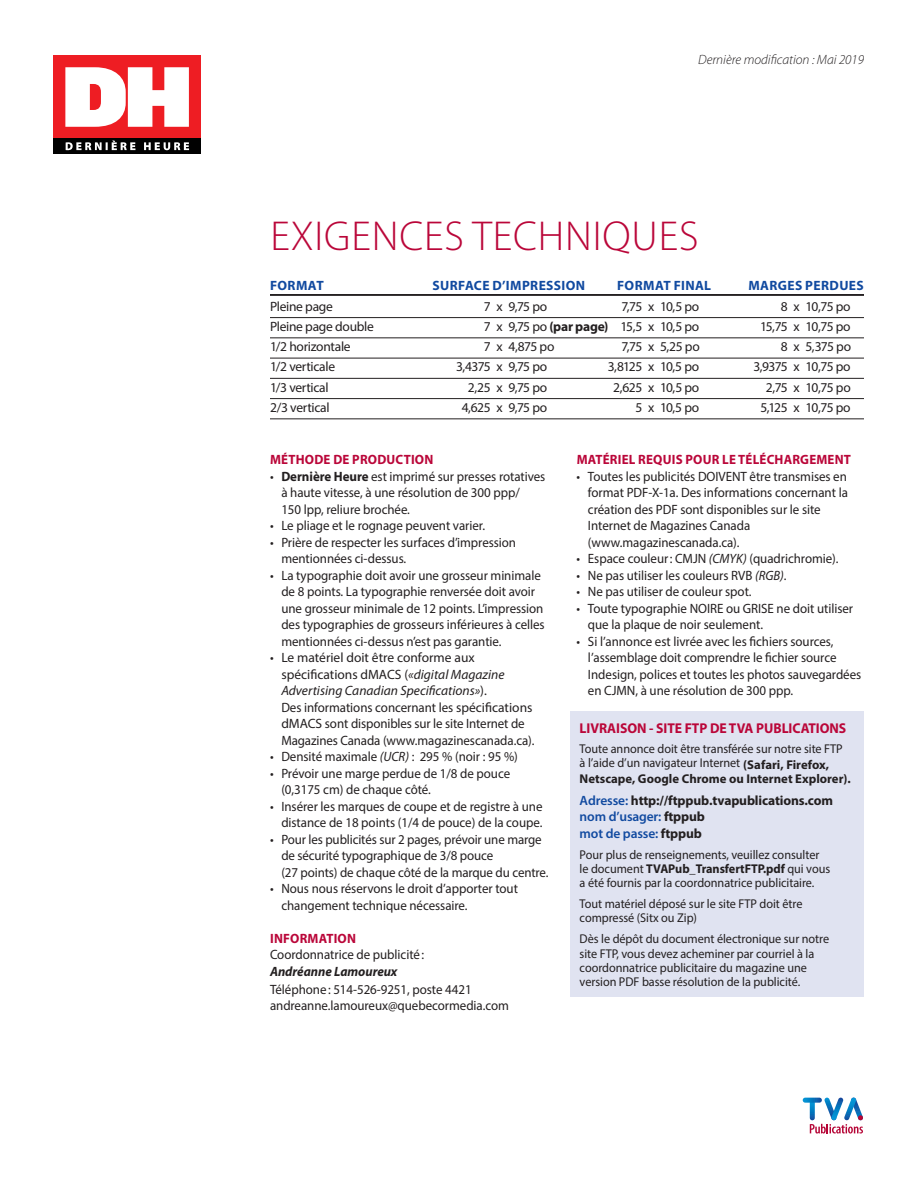
<style>
.page{position:relative;width:918px;height:1188px;background:#fff}
.page>*{position:absolute;margin:0;border:0;box-sizing:border-box;transform-origin:0 0}
.t1{font:300 42px "Myriad Pro";letter-spacing:.02em;color:#ba0639}
.texte{font:700 14.25px "Myriad Pro";letter-spacing:-.005em;color:#ba0639;scale:.96 1}
.texte-2{font:13.5px/16.5px "Myriad Pro";letter-spacing:-.005em;color:#231f20;scale:.96 1}
.Paragraph_Style_2{font:13.5px "Myriad Pro";letter-spacing:-.025em;color:#231f20}
.MAP_base{font:13.5px/16.5px "Myriad Pro";letter-spacing:-.005em;color:#231f20;scale:.96 1}
.texte-3{font:700 13.5px "Myriad Pro";letter-spacing:.015em;color:#ba0639;scale:.96 1}
.t2{font:700 13.5px "Myriad Pro";letter-spacing:.03em;color:#114aa0}
.t3{font:700 13.5px "Myriad Pro";letter-spacing:-.01em;color:#231f20}
.t4{font:600 13.5px "Myriad Pro";letter-spacing:-.01em;color:#114aa0}
.t5{font:italic 300 13.5px "Myriad Pro";color:#231f20}
.Paragraph_Style_2-2{font:13.5px "Myriad Pro";letter-spacing:-.055em;color:#231f20}
.texte-4{font:12.75px/14.2px "Myriad Pro";letter-spacing:-.005em;color:#231f20;scale:.96 1}
.texte-5{font:700 12.75px "Myriad Pro";color:#231f20}
.s1{font-weight:700}
.s2{font-style:italic}
.s3{font-weight:700;font-style:italic}
.s4{font-weight:600;color:#114aa0}
.s5{font-weight:700;color:#231f20}
</style>
<div class="page">
<div style="left:803px;top:1098px;width:19px;height:5px;background:#038ccf;border-radius:3px"></div>
<svg style="left:810px;top:1098px;width:53px;height:36px"></svg>
<hr style="left:270px;top:294px;width:594px;height:2px;background:#231f20">
<hr style="left:270px;top:317px;width:594px;height:1px;background:#231f20">
<hr style="left:270px;top:337px;width:594px;height:1px;background:#231f20">
<hr style="left:270px;top:358px;width:594px;height:1px;background:#231f20">
<hr style="left:270px;top:378px;width:594px;height:1px;background:#231f20">
<hr style="left:270px;top:398px;width:594px;height:1px;background:#231f20">
<hr style="left:270px;top:418px;width:594px;height:1px;background:#231f20">
<div style="left:571px;top:712px;width:293px;height:285px;background:#e0e3f1"></div>
<div style="left:54px;top:55px;width:147px;height:99px;background:#ee1d23"></div>
<div style="left:54px;top:138px;width:147px;height:16px;background:#010101"></div>
<svg style="left:66px;top:141px;width:123px;height:9px"></svg>
<svg style="left:65px;top:67px;width:124px;height:60px;background:#fcd8d9"></svg>
<p class="t5" style="left:698px;top:52px;width:167px">Dernière modification : Mai 2019</p>
<p class="t1" style="left:270px;top:211px;width:430px">EXIGENCES TECHNIQUES</p>
<p class="t2" style="left:270px;top:277px;width:55px">FORMAT</p>
<p class="t2" style="left:432px;top:277px;width:154px">SURFACE D’IMPRESSION</p>
<p class="t2" style="left:617px;top:277px;width:95px">FORMAT FINAL</p>
<p class="t2" style="left:748px;top:277px;width:117px">MARGES PERDUES</p>
<p class="Paragraph_Style_2" style="left:270px;top:298px;width:64px">Pleine page</p>
<p class="Paragraph_Style_2" style="left:484px;top:298px;width:65px">7 x 9,75 po</p>
<p class="Paragraph_Style_2" style="left:622px;top:298px;width:79px">7,75 x 10,5 po</p>
<p class="Paragraph_Style_2" style="left:781px;top:298px;width:71px">8 x 10,75 po</p>
<p class="Paragraph_Style_2" style="left:270px;top:318px;width:105px">Pleine page double</p>
<p class="Paragraph_Style_2" style="left:484px;top:318px;width:217px">7 x 9,75 po <span class="s1">(par page)</span> 15,5 x 10,5 po</p>
<p class="Paragraph_Style_2" style="left:760px;top:318px;width:92px">15,75 x 10,75 po</p>
<p class="Paragraph_Style_2" style="left:270px;top:338px;width:82px">1/2 horizontale</p>
<p class="Paragraph_Style_2" style="left:484px;top:338px;width:72px">7 x 4,875 po</p>
<p class="Paragraph_Style_2" style="left:622px;top:338px;width:80px">7,75 x 5,25 po</p>
<p class="Paragraph_Style_2" style="left:781px;top:338px;width:72px">8 x 5,375 po</p>
<p class="Paragraph_Style_2" style="left:270px;top:359px;width:67px">1/2 verticale</p>
<p class="Paragraph_Style_2" style="left:456px;top:359px;width:93px">3,4375 x 9,75 po</p>
<p class="Paragraph_Style_2" style="left:608px;top:359px;width:93px">3,8125 x 10,5 po</p>
<p class="Paragraph_Style_2-2" style="left:753px;top:359px;width:99px">3,9375 x 10,75 po</p>
<p class="Paragraph_Style_2" style="left:270px;top:379px;width:60px">1/3 vertical</p>
<p class="Paragraph_Style_2" style="left:468px;top:379px;width:81px">2,25 x 9,75 po</p>
<p class="Paragraph_Style_2" style="left:613px;top:379px;width:88px">2,625 x 10,5 po</p>
<p class="Paragraph_Style_2" style="left:766px;top:379px;width:86px">2,75 x 10,75 po</p>
<p class="Paragraph_Style_2" style="left:270px;top:399px;width:61px">2/3 vertical</p>
<p class="Paragraph_Style_2" style="left:462px;top:399px;width:87px">4,625 x 9,75 po</p>
<p class="Paragraph_Style_2" style="left:635px;top:399px;width:65px">5 x 10,5 po</p>
<p class="Paragraph_Style_2" style="left:760px;top:399px;width:92px">5,125 x 10,75 po</p>
<p class="texte-3" style="left:270px;top:451px;width:172px">MÉTHODE DE PRODUCTION</p>
<p class="texte-2" style="left:281px;top:468px;width:277px;text-indent:-11px">• <span class="s1">Dernière Heure</span> est imprimé sur presses rotatives à haute vitesse, à une résolution de 300 ppp/<br>150 lpp, reliure brochée.</p>
<p class="texte-2" style="left:270px;top:517px;width:226px">• Le pliage et le rognage peuvent varier.</p>
<p class="texte-2" style="left:281px;top:534px;width:246px;text-indent:-11px">• Prière de respecter les surfaces d’impression mentionnées ci-dessus.</p>
<p class="texte-2" style="left:281px;top:567px;width:276px;text-indent:-11px">• La typographie doit avoir une grosseur minimale de 8 points. La typographie renversée doit avoir une grosseur minimale de 12 points. L’impression des typographies de grosseurs inférieures à celles mentionnées ci-dessus n’est pas garantie.</p>
<p class="texte-2" style="left:281px;top:649px;width:265px;text-indent:-11px">• Le matériel doit être conforme aux spécifications dMACS (<span class="s2">«digital Magazine Advertising Canadian Specifications»</span>).<br>Des informations concernant les spécifications dMACS sont disponibles sur le site Internet de Magazines Canada (www.magazinescanada.ca).</p>
<p class="texte-2" style="left:270px;top:748px;width:260px">• Densité maximale <span class="s2">(UCR)</span> : 295 % (noir : 95 %)</p>
<p class="texte-2" style="left:281px;top:765px;width:240px;text-indent:-11px">• Prévoir une marge perdue de 1/8 de pouce (0,3175 cm) de chaque côté.</p>
<p class="texte-2" style="left:270px;top:798px;width:285px;text-align:right">• Insérer les marques de coupe et de registre à une distance de 18 points (1/4 de pouce) de la coupe.</p>
<p class="texte-2" style="left:281px;top:831px;width:280px;text-indent:-11px">• Pour les publicités sur 2 pages, prévoir une marge de sécurité typographique de 3/8 pouce<br>(27 points) de chaque côté de la marque du centre.</p>
<p class="texte-2" style="left:281px;top:880px;width:248px;text-indent:-11px">• Nous nous réservons le droit d’apporter tout changement technique nécessaire.</p>
<p class="texte-3" style="left:270px;top:929px;width:91px">INFORMATION</p>
<p class="texte-2" style="left:270px;top:946px;width:162px">Coordonnatrice de publicité:<br><span class="s3">Andréanne Lamoureux</span></p>
<p class="MAP_base" style="left:270px;top:981px;width:250px">Téléphone: 514-526-9251, poste 4421 andreanne.lamoureux@quebecormedia.com</p>
<p class="texte-3" style="left:577px;top:451px;width:287px">MATÉRIEL REQUIS POUR LE TÉLÉCHARGEMENT</p>
<p class="texte-2" style="left:588px;top:468px;width:272px;text-indent:-11px">• Toutes les publicités DOIVENT être transmises en format PDF-X-1a. Des informations concernant la création des PDF sont disponibles sur le site Internet de Magazines Canada (www.magazinescanada.ca).</p>
<p class="texte-2" style="left:577px;top:550px;width:274px">• Espace couleur: CMJN <span class="s2">(CMYK)</span> (quadrichromie).</p>
<p class="texte-2" style="left:577px;top:567px;width:220px">• Ne pas utiliser les couleurs RVB <span class="s2">(RGB)</span>.</p>
<p class="texte-2" style="left:577px;top:583px;width:184px">• Ne pas utiliser de couleur spot.</p>
<p class="texte-2" style="left:588px;top:600px;width:278px;text-indent:-11px">• Toute typographie NOIRE ou GRISE ne doit utiliser que la plaque de noir seulement.</p>
<p class="texte-2" style="left:588px;top:633px;width:286px;text-indent:-11px">• Si l’annonce est livrée avec les fichiers sources, l’assemblage doit comprendre le fichier source Indesign, polices et toutes les photos sauvegardées en CJMN, à une résolution de 300 ppp.</p>
<p class="texte" style="left:580px;top:719px;width:279px">LIVRAISON - SITE FTP DE TVA PUBLICATIONS</p>
<p class="texte-4" style="left:580px;top:741px;width:276px">Toute annonce doit être transférée sur notre site FTP à l’aide d’un navigateur Internet <span class="s1">(Safari, Firefox,</span></p>
<p class="texte-5" style="left:580px;top:770px;width:273px">Netscape, Google Chrome ou Internet Explorer).</p>
<p class="t3" style="left:580px;top:791px;width:255px"><span class="s4">Adresse:</span> http://ftppub.tvapublications.com</p>
<p class="t4" style="left:580px;top:808px;width:127px">nom d’usager: <span class="s5">ftppub</span></p>
<p class="t4" style="left:580px;top:825px;width:124px">mot de passe: <span class="s5">ftppub</span></p>
<p class="texte-4" style="left:580px;top:847px;width:263px">Pour plus de renseignements, veuillez consulter le document <span class="s1">TVAPub_TransfertFTP.pdf</span> qui vous a été fournis par la coordonnatrice publicitaire.</p>
<p class="texte-4" style="left:580px;top:897px;width:234px">Tout matériel déposé sur le site FTP doit être compressé (Sitx ou Zip)</p>
<p class="texte-4" style="left:580px;top:932px;width:261px">Dès le dépôt du document électronique sur notre site FTP, vous devez acheminer par courriel à la coordonnatrice publicitaire du magazine une version PDF basse résolution de la publicité.</p>
</div>
